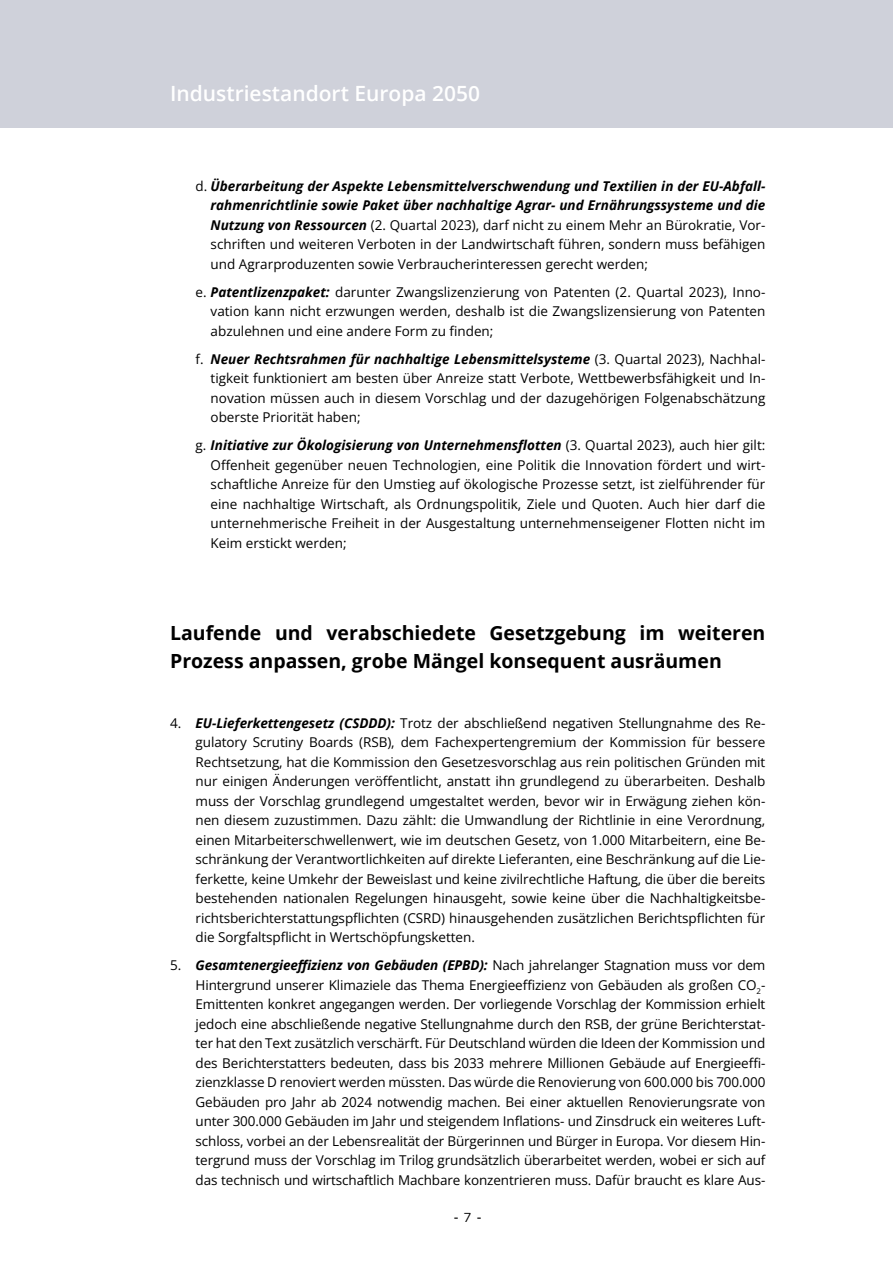
<style>
.page{position:relative;width:893px;height:1263px;background:#fff}
.page>*{position:absolute;margin:0;border:0;box-sizing:border-box;transform-origin:0 0}
.t1{font:600 21px "Open Sans";color:#fff}
.t2{font:700 19.5px/27px "Open Sans";color:#000}
.t3{font:13.5px/19.5px "Open Sans";color:#000;text-align:justify}
.t4{font:300 13.5px "PF Beau Sans Pro";color:#000}
.s1{font-weight:700;font-style:italic}
</style>
<div class="page">
<div style="left:0;top:0;width:893px;height:128px;background:#cfd1da"></div>
<p class="t1" style="left:170px;top:79px;width:311px">Industriestandort Europa 2050</p>
<p class="t3" style="left:211px;top:176px;width:556px;text-indent:-15px">d. <span class="s1">Überarbeitung der Aspekte Lebensmittelverschwendung und Textilien in der EU-Abfall&shy;rahmenrichtlinie sowie Paket über nachhaltige Agrar- und Ernährungssysteme und die Nutzung von Ressourcen</span> (2. Quartal 2023), darf nicht zu einem Mehr an Bürokratie, Vor&shy;schriften und weiteren Verboten in der Landwirtschaft führen, sondern muss befähigen und Agrarproduzenten sowie Verbraucherinteressen gerecht werden;</p>
<p class="t3" style="left:211px;top:282px;width:556px;text-indent:-15px">e. <span class="s1">Patentlizenzpaket:</span> darunter Zwangslizenzierung von Patenten (2. Quartal 2023), Inno&shy;vation kann nicht erzwungen werden, deshalb ist die Zwangslizensierung von Patenten abzulehnen und eine andere Form zu finden;</p>
<p class="t3" style="left:211px;top:349px;width:556px;text-indent:-15px">f. <span class="s1">Neuer Rechtsrahmen für nachhaltige Lebensmittelsysteme</span> (3. Quartal 2023), Nachhal&shy;tigkeit funktioniert am besten über Anreize statt Verbote, Wettbewerbsfähigkeit und In&shy;novation müssen auch in diesem Vorschlag und der dazugehörigen Folgenabschätzung oberste Priorität haben;</p>
<p class="t3" style="left:211px;top:435px;width:556px;text-indent:-15px">g. <span class="s1">Initiative zur Ökologisierung von Unternehmensflotten</span> (3. Quartal 2023), auch hier gilt:<br>Offenheit gegenüber neuen Technologien, eine Politik die Innovation fördert und wirt&shy;schaftliche Anreize für den Umstieg auf ökologische Prozesse setzt, ist zielführender für eine nachhaltige Wirtschaft, als Ordnungspolitik, Ziele und Quoten. Auch hier darf die unternehmerische Freiheit in der Ausgestaltung unternehmenseigener Flotten nicht im Keim erstickt werden;</p>
<p class="t2" style="left:170px;top:619px;width:597px">Laufende und verabschiedete Gesetzgebung im weiteren<br>Prozess anpassen, grobe Mängel konsequent ausräumen</p>
<p class="t3" style="left:196px;top:713px;width:571px;text-indent:-26px">4. <span class="s1">EU-Lieferkettengesetz (CSDDD):</span> Trotz der abschließend negativen Stellungnahme des Re&shy;gulatory Scrutiny Boards (RSB), dem Fachexpertengremium der Kommission für bessere Rechtsetzung, hat die Kommission den Gesetzesvorschlag aus rein politischen Gründen mit nur einigen Änderungen veröffentlicht, anstatt ihn grundlegend zu überarbeiten. Deshalb muss der Vorschlag grundlegend umgestaltet werden, bevor wir in Erwägung ziehen kön&shy;nen diesem zuzustimmen. Dazu zählt: die Umwandlung der Richtlinie in eine Verordnung, einen Mitarbeiterschwellenwert, wie im deutschen Gesetz, von 1.000 Mitarbeitern, eine Be&shy;schränkung der Verantwortlichkeiten auf direkte Lieferanten, eine Beschränkung auf die Lie&shy;ferkette, keine Umkehr der Beweislast und keine zivilrechtliche Haftung, die über die bereits bestehenden nationalen Regelungen hinausgeht, sowie keine über die Nachhaltigkeitsbe&shy;richtsberichterstattungspflichten (CSRD) hinausgehenden zusätzlichen Berichtspflichten für die Sorgfaltspflicht in Wertschöpfungsketten.</p>
<p class="t3" style="left:196px;top:955px;width:571px;text-indent:-26px">5. <span class="s1">Gesamtenergieeffizienz von Gebäuden (EPBD):</span> Nach jahrelanger Stagnation muss vor dem Hintergrund unserer Klimaziele das Thema Energieeffizienz von Gebäuden als großen CO<sub>2</sub>- Emittenten konkret angegangen werden. Der vorliegende Vorschlag der Kommission erhielt jedoch eine abschließende negative Stellungnahme durch den RSB, der grüne Berichterstat&shy;ter hat den Text zusätzlich verschärft. Für Deutschland würden die Ideen der Kommission und des Berichterstatters bedeuten, dass bis 2033 mehrere Millionen Gebäude auf Energieeffi&shy;zienzklasse D renoviert werden müssten. Das würde die Renovierung von 600.000 bis 700.000<br>Gebäuden pro Jahr ab 2024 notwendig machen. Bei einer aktuellen Renovierungsrate von unter 300.000 Gebäuden im Jahr und steigendem Inflations- und Zinsdruck ein weiteres Luft&shy;schloss, vorbei an der Lebensrealität der Bürgerinnen und Bürger in Europa. Vor diesem Hin&shy;tergrund muss der Vorschlag im Trilog grundsätzlich überarbeitet werden, wobei er sich auf das technisch und wirtschaftlich Machbare konzentrieren muss. Dafür braucht es klare Aus-</p>
<p class="t4" style="left:454px;top:1210px;width:29px">- 7 -</p>
</div>
